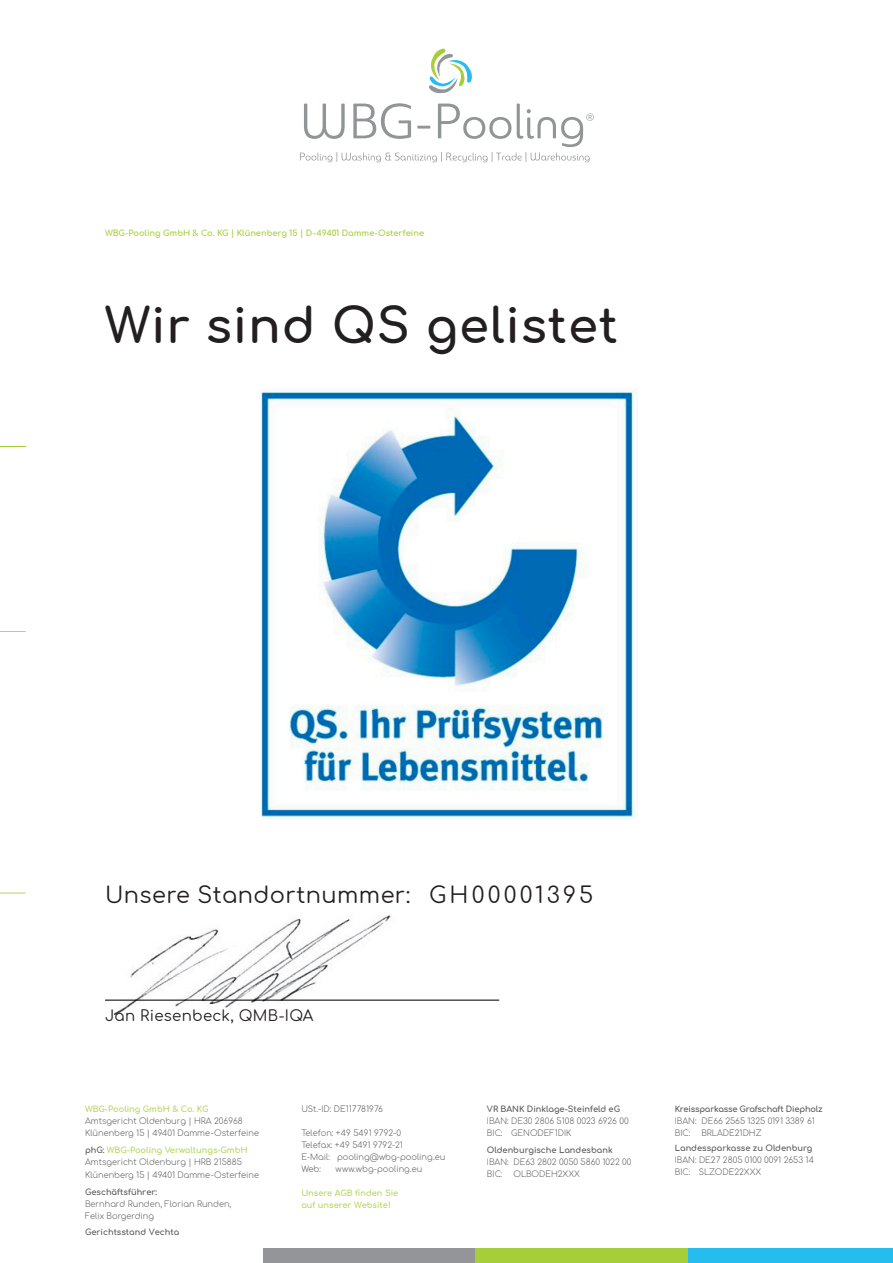
<style>
.page{position:relative;width:893px;height:1263px;background:#fff}
.page>*{position:absolute;margin:0;border:0;box-sizing:border-box;transform-origin:0 0}
.t1{font:700 48px "Comfortaa";letter-spacing:.02em;color:#231f20}
.t2{font:22.5px "Comfortaa";letter-spacing:.02em;color:#231f20}
.t3{font:15px "Comfortaa";letter-spacing:.02em;color:#231f20}
.t4{font:300 8.25px/12px "Comfortaa";color:#57585a}
.t5{font:700 8.25px "Comfortaa";color:#57585a}
.t6{font:700 8.25px "Comfortaa";color:#a6ce39}
.t7{font:700 8.25px/12px "Comfortaa";color:#b6d65f}
.t8{font:700 8.25px "Comfortaa";letter-spacing:-.02em;color:#57585a}
.s1{font-weight:700}
.s2{font-weight:700;color:#b6d65f}
</style>
<div class="page">
<svg style="left:0;top:893px;width:26px;height:1px"></svg>
<svg style="left:0;top:631px;width:26px;height:1px"></svg>
<svg style="left:0;top:446px;width:26px;height:1px"></svg>
<svg style="left:300px;top:103px;width:294px;height:59px"></svg>
<svg style="left:429px;top:49px;width:43px;height:45px"></svg>
<div style="left:686px;top:1249px;width:207px;height:14px;background:#25bdef"></div>
<div style="left:263px;top:1249px;width:212px;height:14px;background:#939598"></div>
<div style="left:475px;top:1249px;width:212px;height:14px;background:#a6ce39"></div>
<img style="left:113px;top:915px;width:278px;height:101px">
<hr style="left:105px;top:999px;width:394px;height:2px;background:#000">
<img style="left:261px;top:391px;width:376px;height:428px">
<p class="t6" style="left:105px;top:225px;width:321px">WBG-Pooling GmbH &amp; Co. KG | Klünenberg 15 | D-49401 Damme-Osterfeine</p>
<h1 class="t1" style="left:105px;top:281px;width:515px">Wir sind QS gelistet</h1>
<h2 class="t2" style="left:105px;top:874px;width:490px">Unsere Standortnummer: GH00001395</h2>
<h3 class="t3" style="left:105px;top:1001px;width:210px">Jan Riesenbeck, QMB-IQA</h3>
<p class="t7" style="left:85px;top:1102px;width:125px">WBG-Pooling GmbH &amp; Co. KG</p>
<p class="t4" style="left:85px;top:1114px;width:176px">Amtsgericht Oldenburg | HRA 206968<br>Klünenberg 15 | 49401 Damme-Osterfeine</p>
<p class="t4" style="left:85px;top:1143px;width:164px"><span class="s1">phG:</span> <span class="s2">WBG-Pooling Verwaltungs-GmbH<br></span>Amtsgericht Oldenburg | HRB 215885</p>
<p class="t4" style="left:85px;top:1168px;width:176px">Klünenberg 15 | 49401 Damme-Osterfeine</p>
<p class="t5" style="left:85px;top:1184px;width:74px">Geschäftsführer:</p>
<p class="t4" style="left:85px;top:1197px;width:148px">Bernhard Runden, Florian Runden,<br>Felix Borgerding</p>
<p class="t5" style="left:85px;top:1225px;width:96px">Gerichtsstand Vechta</p>
<p class="t4" style="left:301px;top:1102px;width:83px">USt.-ID: DE117781976</p>
<p class="t4" style="left:301px;top:1126px;width:145px">Telefon: +49 5491 9792-0<br>Telefax: +49 5491 9792-21<br>E-Mail: pooling@wbg-pooling.eu<br>Web:</p>
<p class="t4" style="left:336px;top:1162px;width:88px">www.wbg-pooling.eu</p>
<p class="t7" style="left:301px;top:1186px;width:98px">Unsere AGB finden Sie auf unserer Website!</p>
<p class="t5" style="left:487px;top:1101px;width:135px">VR BANK Dinklage-Steinfeld eG</p>
<p class="t4" style="left:487px;top:1114px;width:143px">IBAN: DE30 2806 5108 0023 6926 00<br>BIC: GENODEF1DIK</p>
<p class="t5" style="left:487px;top:1142px;width:127px">Oldenburgische Landesbank</p>
<p class="t4" style="left:487px;top:1154px;width:146px">IBAN: DE63 2802 0050 5860 1022 00<br>BIC:</p>
<p class="t4" style="left:513px;top:1166px;width:68px">OLBODEH2XXX</p>
<p class="t8" style="left:675px;top:1101px;width:149px">Kreissparkasse Grafschaft Diepholz</p>
<p class="t4" style="left:675px;top:1114px;width:142px">IBAN: DE66 2565 1325 0191 3389 61<br>BIC:</p>
<p class="t4" style="left:701px;top:1126px;width:62px">BRLADE21DHZ</p>
<p class="t5" style="left:675px;top:1140px;width:139px">Landessparkasse zu Oldenburg</p>
<p class="t4" style="left:675px;top:1153px;width:141px">IBAN: DE27 2805 0100 0091 2653 14<br>BIC: SLZODE22XXX</p>
</div>
